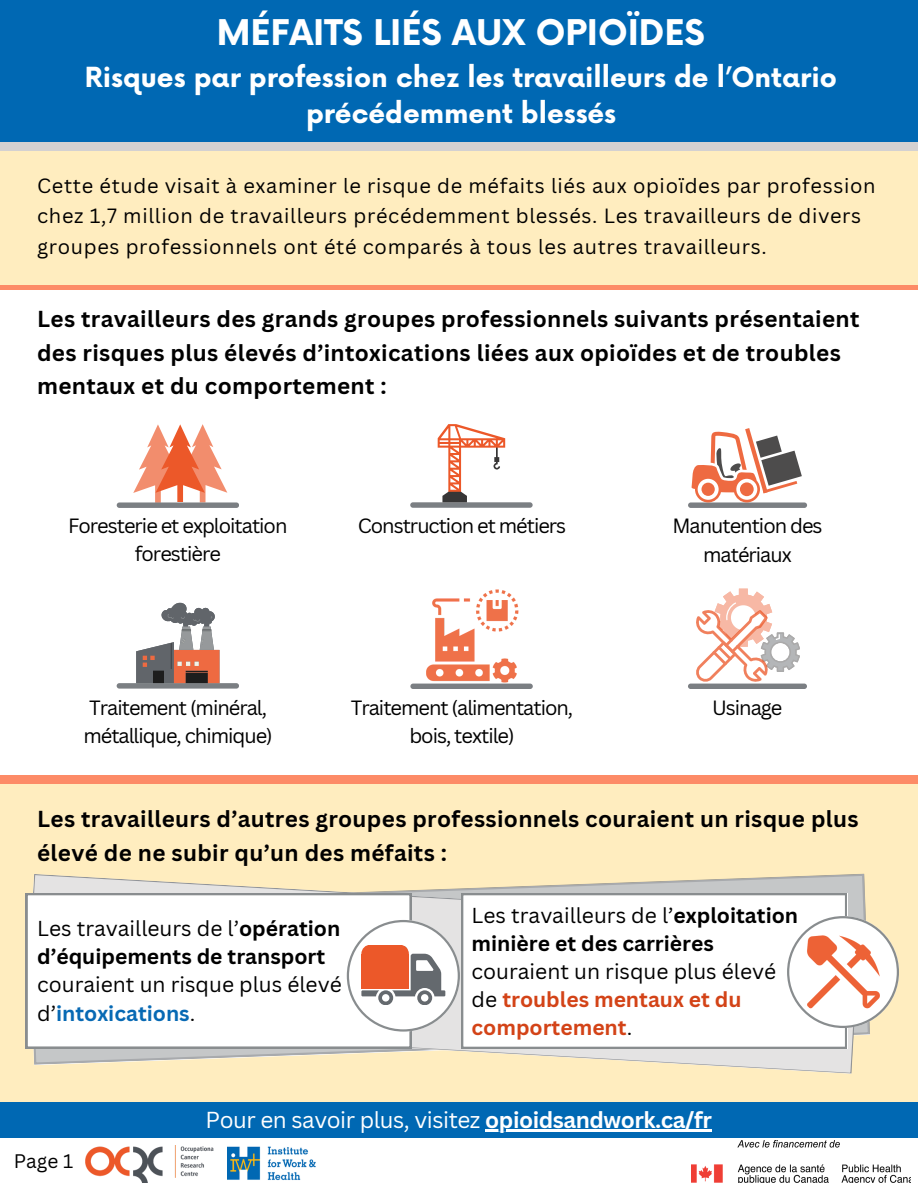
<style>
.page{position:relative;width:918px;height:1188px;background:#fff}
.page>*{position:absolute;margin:0;border:0;box-sizing:border-box;transform-origin:0 0}
.t1{font:700 34.5px "Now";color:#fff}
.t2{font:700 27px/36px "Now";color:#fff;text-align:center}
.t3{font:700 22.5px/33.8px "Canva Sans";letter-spacing:.015em;color:#000}
.t4{font:22.5px "Canva Sans";letter-spacing:-.02em;color:#fff}
.t5{font:21px/28.2px "Canva Sans";color:#000}
.t6{font:20.1px/30.3px "Canva Sans";letter-spacing:.035em;color:#000}
.t7{font:20.1px/28.2px "Canva Sans";letter-spacing:-.05em;color:#000;text-align:center}
.t8{font:19.05px "Canva Sans";color:#000}
.s1{font-weight:700}
.s2{font-weight:700;color:#0769b4}
.s3{font-weight:700;color:#d34317}
</style>
<div class="page">
<div style="left:0;top:259px;width:918px;height:30px;background:#fd8b67"></div>
<div style="left:0;top:138px;width:918px;height:147px;background:#ffedbf"></div>
<div style="left:0;top:120px;width:918px;height:31px;background:#d4d1d1"></div>
<div style="left:0;top:0;width:918px;height:142px;background:#0068b3"></div>
<div style="left:117px;top:502px;width:122px;height:6px;background:#7b7f83;border-radius:3px"></div>
<div style="left:410px;top:502px;width:123px;height:6px;background:#7b7f83;border-radius:3px"></div>
<div style="left:688px;top:502px;width:119px;height:6px;background:#7b7f83;border-radius:3px"></div>
<div style="left:117px;top:683px;width:122px;height:6px;background:#7b7f83;border-radius:3px"></div>
<div style="left:410px;top:684px;width:123px;height:5px;background:#7b7f83;border-radius:3px"></div>
<div style="left:688px;top:684px;width:119px;height:5px;background:#7b7f83;border-radius:3px"></div>
<svg style="left:696px;top:589px;width:104px;height:93px"></svg>
<svg style="left:133px;top:424px;width:94px;height:79px"></svg>
<img style="left:416px;top:589px;width:111px;height:95px">
<div style="left:0;top:776px;width:918px;height:30px;background:#fd8b67"></div>
<div style="left:0;top:784px;width:918px;height:322px;background:#ffedbf"></div>
<svg style="left:25px;top:874px;width:835px;height:199px"></svg>
<div style="left:461px;top:893px;width:386px;height:156px;background:#fff"></div>
<svg style="left:787px;top:916px;width:112px;height:112px"></svg>
<img style="left:806px;top:935px;width:74px;height:74px">
<div style="left:26px;top:893px;width:385px;height:155px;background:#fff"></div>
<div style="left:0;top:1102px;width:918px;height:36px;background:#0068b3"></div>
<svg style="left:438px;top:424px;width:67px;height:78px"></svg>
<svg style="left:136px;top:602px;width:83px;height:81px"></svg>
<svg style="left:692px;top:428px;width:110px;height:74px"></svg>
<svg style="left:347px;top:920px;width:113px;height:111px;background:#dedfdf"></svg>
<div style="left:361px;top:945px;width:48px;height:44px;background:#ec5829;border-radius:9px"></div>
<div style="left:361px;top:955px;width:48px;height:34px;background:#ec5829"></div>
<hr style="left:485px;top:1129px;width:227px;height:2px;background:#fff">
<img style="left:86px;top:1145px;width:128px;height:38px">
<img style="left:228px;top:1146px;width:88px;height:35px">
<img style="left:691px;top:1140px;width:220px;height:42px">
<h1 class="t1" style="left:217px;top:14px;width:490px">MÉFAITS LIÉS AUX OPIOÏDES</h1>
<h2 class="t2" style="left:85px;top:61px;width:754px">Risques par profession chez les travailleurs de l’Ontario précédemment blessés</h2>
<p class="t6" style="left:37px;top:170px;width:840px">Cette étude visait à examiner le risque de méfaits liés aux opioïdes par profession chez 1,7 million de travailleurs précédemment blessés. Les travailleurs de divers groupes professionnels ont été comparés à tous les autres travailleurs.</p>
<h3 class="t3" style="left:37px;top:301px;width:824px">Les travailleurs des grands groupes professionnels suivants présentaient des risques plus élevés d’intoxications liées aux opioïdes et de troubles mentaux et du comportement :</h3>
<p class="t7" style="left:68px;top:511px;width:221px">Foresterie et exploitation forestière</p>
<p class="t7" style="left:358px;top:512px;width:210px">Construction et métiers</p>
<p class="t7" style="left:672px;top:512px;width:152px">Manutention des matériaux</p>
<p class="t7" style="left:83px;top:693px;width:191px;text-align:left">Traitement (minéral, métallique, chimique)</p>
<p class="t7" style="left:351px;top:693px;width:224px">Traitement (alimentation, bois, textile)</p>
<p class="t7" style="left:712px;top:693px;width:72px">Usinage</p>
<p class="t3" style="left:37px;top:801px;width:823px">Les travailleurs d’autres groupes professionnels couraient un risque plus élevé de ne subir qu’un des méfaits :</p>
<p class="t5" style="left:37px;top:914px;width:306px">Les travailleurs de l’<span class="s1">opération d’équipements de transport </span>couraient un risque plus élevé d’<span class="s2">intoxications</span>.</p>
<p class="t5" style="left:472px;top:901px;width:328px">Les travailleurs de l’<span class="s1">exploitation minière et des carrières </span>couraient un risque plus élevé de <span class="s3">troubles mentaux et du comportement</span>.</p>
<p class="t8" style="left:14px;top:1147px;width:61px">Page 1</p>
<p class="t4" style="left:206px;top:1104px;width:508px">Pour en savoir plus, visitez <span class="s1">opioidsandwork.ca/fr</span></p>
</div>
